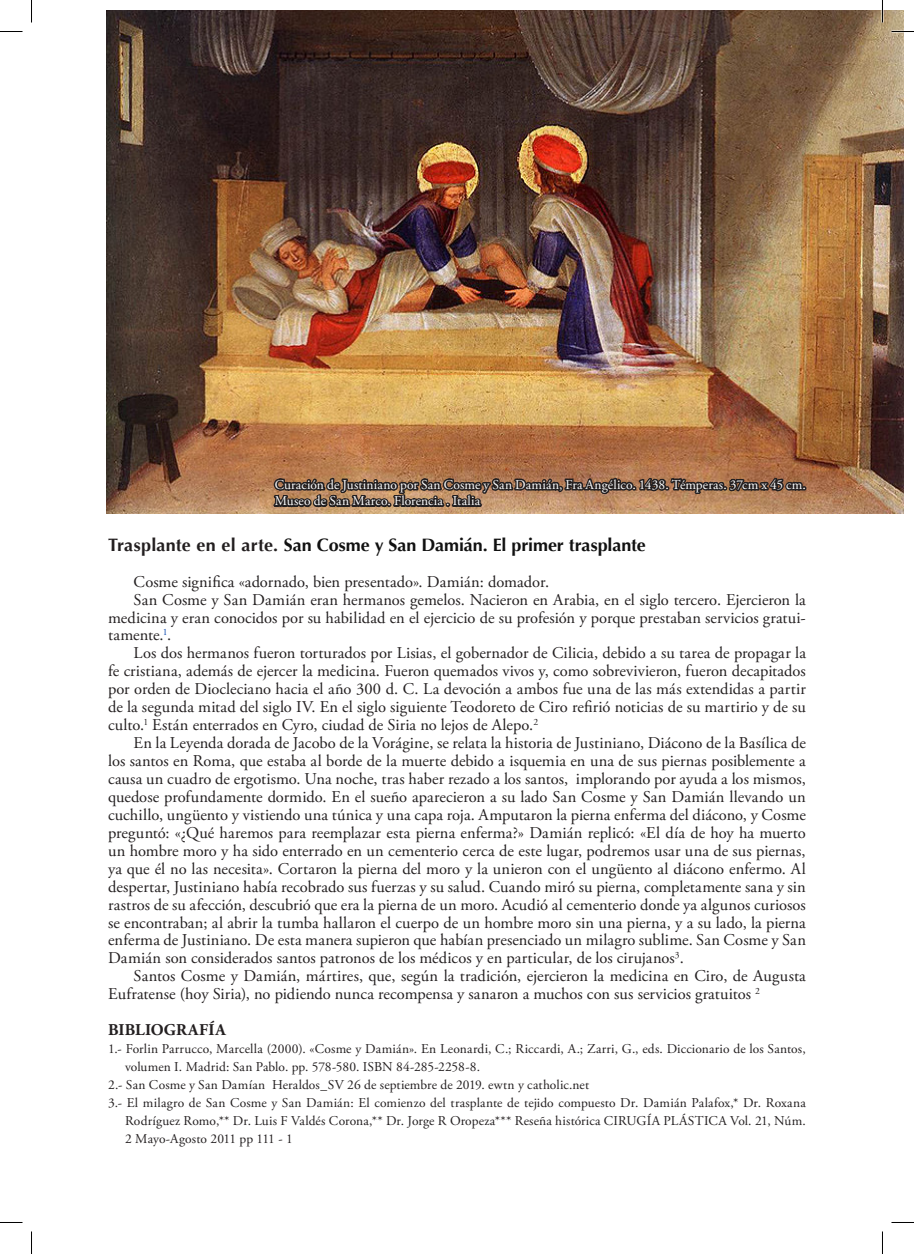
<style>
.page{position:relative;width:914px;height:1254px;background:#fff}
.page>*{position:absolute;margin:0;border:0;box-sizing:border-box;transform-origin:0 0}
.t1{font:700 18px "Optima";color:#111}
.t2{font:16.5px/18px "Adobe Garamond Pro";letter-spacing:.005em;color:#231f20;text-align:justify}
.t3{font:700 16.5px "Adobe Garamond Pro";letter-spacing:.015em;color:#231f20}
.t4{font:13.5px/18px "Adobe Garamond Pro";letter-spacing:.01em;color:#231f20}
.t5{font:13.5px/16.5px "Adobe Garamond Pro";letter-spacing:.01em;color:#fff}
.s1{color:#231f20}
.s2{color:#202122}
</style>
<div class="page">
<img style="left:106px;top:10px;width:797px;height:503px">
<img style="left:271px;top:310px;width:535px;height:204px">
<hr style="left:881px;top:0;width:2px;height:23px;background:#fff">
<svg style="left:0;top:31px;width:22px;height:1px"></svg>
<svg style="left:891px;top:31px;width:22px;height:1px"></svg>
<svg style="left:0;top:1222px;width:22px;height:1px"></svg>
<svg style="left:891px;top:1222px;width:22px;height:1px"></svg>
<svg style="left:31px;top:0;width:1px;height:23px"></svg>
<svg style="left:31px;top:1231px;width:1px;height:23px"></svg>
<svg style="left:882px;top:0;width:1px;height:23px"></svg>
<svg style="left:882px;top:1231px;width:1px;height:23px"></svg>
<p class="t5" style="left:274px;top:477px;width:532px">Curación de Justiniano por San Cosme y San Damián, Fra Angélico. 1438. Témperas. 37cm x 45 cm.<br>Museo de San Marco. Florencia . Italia</p>
<p class="t1" style="left:108px;top:534px;width:539px"><span class="s1">Trasplante en el arte.</span> San Cosme y San Damián. El primer trasplante</p>
<p class="t2" style="left:134px;top:573px;width:417px">Cosme significa «adornado, bien presentado». Damián: domador.</p>
<p class="t2" style="left:108px;top:591px;width:699px;text-indent:26px">San Cosme y San Damián eran hermanos gemelos. Nacieron en Arabia, en el siglo tercero. Ejercieron la medicina y eran conocidos por su habilidad en el ejercicio de su profesión y porque prestaban servicios gratui&shy;tamente<span class="s2">.</span><sup>1</sup>.</p>
<p class="t2" style="left:108px;top:645px;width:699px;text-indent:26px">Los dos hermanos fueron torturados por Lisias, el gobernador de Cilicia, debido a su tarea de propagar la fe cristiana, además de ejercer la medicina. Fueron quemados vivos y, como sobrevivieron, fueron decapitados por orden de Diocleciano hacia el año 300 d. C. La devoción a ambos fue una de las más extendidas a partir de la segunda mitad del siglo IV. En el siglo siguiente Teodoreto de Ciro refirió noticias de su martirio y de su culto.<sup>1</sup> Están enterrados en Cyro, ciudad de Siria no lejos de Alepo.<sup>2</sup></p>
<p class="t2" style="left:108px;top:734px;width:699px;text-indent:26px">En la Leyenda dorada de Jacobo de la Vorágine, se relata la historia de Justiniano, Diácono de la Basílica de los santos en Roma, que estaba al borde de la muerte debido a isquemia en una de sus piernas posiblemente a causa un cuadro de ergotismo. Una noche, tras haber rezado a los santos, implorando por ayuda a los mismos, quedose profundamente dormido. En el sueño aparecieron a su lado San Cosme y San Damián llevando un cuchillo, ungüento y vistiendo una túnica y una capa roja. Amputaron la pierna enferma del diácono, y Cosme preguntó: «¿Qué haremos para reemplazar esta pierna enferma?» Damián replicó: «El día de hoy ha muerto un hombre moro y ha sido enterrado en un cementerio cerca de este lugar, podremos usar una de sus piernas, ya que él no las necesita». Cortaron la pierna del moro y la unieron con el ungüento al diácono enfermo. Al despertar, Justiniano había recobrado sus fuerzas y su salud. Cuando miró su pierna, completamente sana y sin rastros de su afección, descubrió que era la pierna de un moro. Acudió al cementerio donde ya algunos curiosos se encontraban; al abrir la tumba hallaron el cuerpo de un hombre moro sin una pierna, y a su lado, la pierna enferma de Justiniano. De esta manera supieron que habían presenciado un milagro sublime. San Cosme y San Damián son considerados santos patronos de los médicos y en particular, de los cirujanos<sup>3</sup>.</p>
<p class="t2" style="left:108px;top:967px;width:699px;text-indent:26px">Santos Cosme y Damián, mártires, que, según la tradición, ejercieron la medicina en Ciro, de Augusta<br>Eufratense (hoy Siria), no pidiendo nunca recompensa y sanaron a muchos con sus servicios gratuitos <sup>2</sup></p>
<p class="t3" style="left:108px;top:1020px;width:119px">BIBLIOGRAFÍA</p>
<p class="t4" style="left:125px;top:1040px;width:682px;text-indent:-17px">1.- Forlin Parrucco, Marcella (2000). «Cosme y Damián». En Leonardi, C.; Riccardi, A.; Zarri, G., eds. Diccionario de los Santos, volumen I. Madrid: San Pablo. pp. 578-580. ISBN 84-285-2258-8.</p>
<p class="t4" style="left:108px;top:1076px;width:482px">2.- San Cosme y San Damían Heraldos_SV 26 de septiembre de 2019. ewtn y catholic.net</p>
<p class="t4" style="left:125px;top:1094px;width:682px;text-align:justify;text-indent:-17px">3.- El milagro de San Cosme y San Damián: El comienzo del trasplante de tejido compuesto Dr. Damián Palafox,* Dr. Roxana Rodríguez Romo,** Dr. Luis F Valdés Corona,** Dr. Jorge R Oropeza*** Reseña histórica CIRUGÍA PLÁSTICA Vol. 21, Núm.<br>2 Mayo-Agosto 2011 pp 111 - 1</p>
</div>
